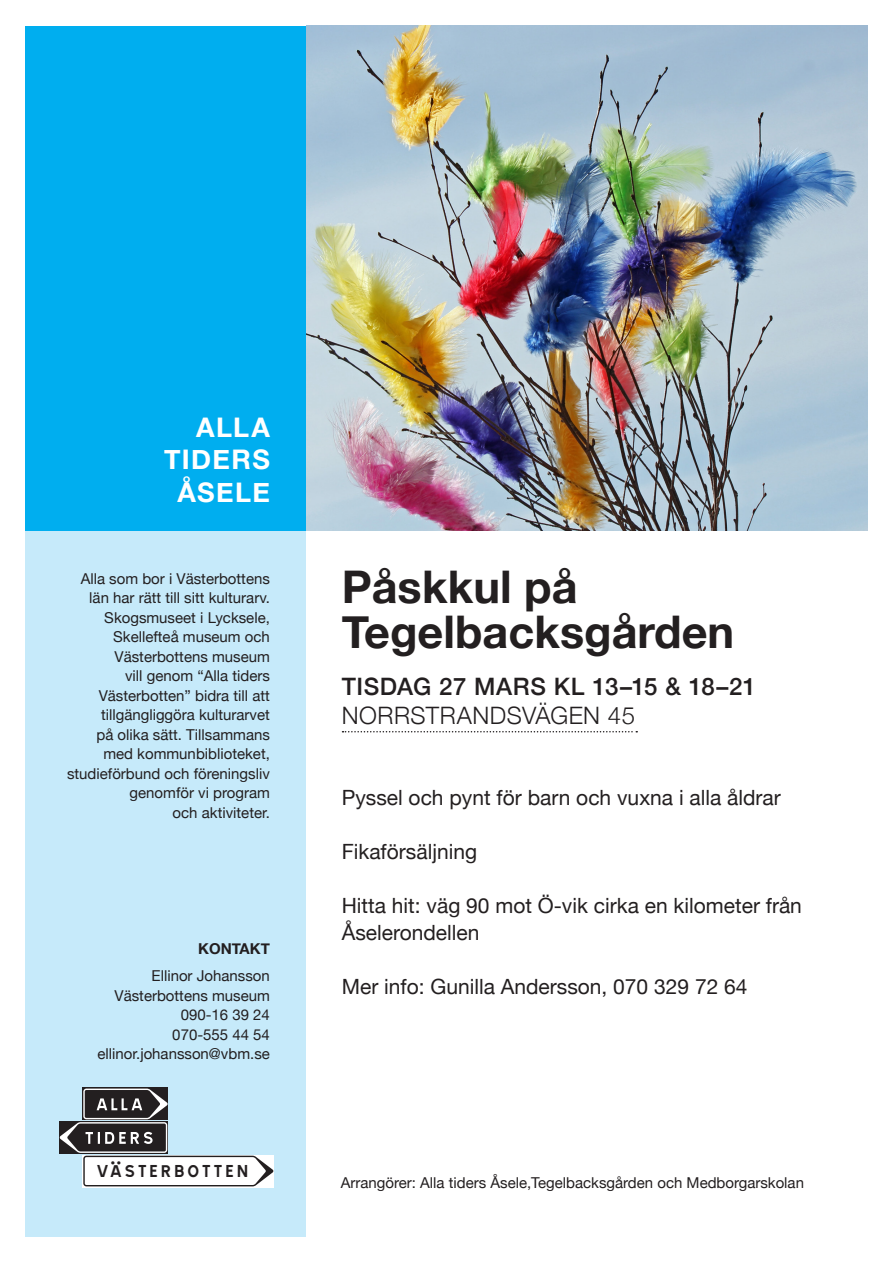
<style>
.page{position:relative;width:893px;height:1263px;background:#fff}
.page>*{position:absolute;margin:0;border:0;box-sizing:border-box;transform-origin:0 0}
.huvudrubrik{font:700 45px "Helvetica Neue";color:#231f20}
.t1{font:700 27px "Helvetica Neue";letter-spacing:.05em;color:#fff}
.t2{font:500 24px "Helvetica Neue";letter-spacing:.02em;color:#231f20}
.t3{font:300 24px "Helvetica Neue";letter-spacing:.02em;color:#231f20}
.bröd{font:21px/27px "Helvetica Neue";color:#231f20}
.vänsterspalt{font:15px/19.5px "Helvetica Neue";color:#231f20;text-align:right}
.t4{font:700 15px "Helvetica Neue";color:#231f20}
.t5{font:14.85px "TRATEXPOSVERSALPOSVERSAL";letter-spacing:.065em;color:#231f20}
</style>
<div class="page">
<div style="left:26px;top:530px;width:280px;height:707px;background:#c6eafa"></div>
<svg style="left:342px;top:731px;width:295px;height:1px"></svg>
<div style="left:26px;top:26px;width:280px;height:504px;background:#00aeef"></div>
<svg style="left:83px;top:1155px;width:191px;height:32px"></svg>
<svg style="left:60px;top:1088px;width:213px;height:98px"></svg>
<img style="left:306px;top:26px;width:561px;height:504px">
<p class="t1" style="left:196px;top:406px;width:75px">ALLA</p>
<p class="t1" style="left:164px;top:438px;width:107px">TIDERS</p>
<p class="t1" style="left:177px;top:471px;width:94px">ÅSELE</p>
<p class="vänsterspalt" style="left:81px;top:569px;width:191px">Alla som bor i Västerbottens</p>
<p class="vänsterspalt" style="left:67px;top:589px;width:204px">län har rätt till sitt kulturarv.<br>Skogsmuseet i Lycksele,<br>Skellefteå museum och<br>Västerbottens museum<br>vill genom “Alla tiders<br>Västerbotten” bidra till att tillgängliggöra kulturarvet<br>på olika sätt. Tillsammans med kommunbiblioteket, studieförbund och föreningsliv genomför vi program</p>
<p class="vänsterspalt" style="left:173px;top:803px;width:99px">och aktiviteter.</p>
<p class="t4" style="left:198px;top:937px;width:73px">KONTAKT</p>
<p class="vänsterspalt" style="left:152px;top:967px;width:120px">Ellinor Johansson</p>
<p class="vänsterspalt" style="left:115px;top:986px;width:157px">Västerbottens museum</p>
<p class="vänsterspalt" style="left:181px;top:1006px;width:91px">090-16 39 24</p>
<p class="vänsterspalt" style="left:172px;top:1025px;width:99px">070-555 44 54</p>
<p class="vänsterspalt" style="left:98px;top:1045px;width:174px">ellinor.johansson@vbm.se</p>
<p class="t5" style="left:96px;top:1161px;width:155px">VÄSTERBOTTEN</p>
<p class="huvudrubrik" style="left:342px;top:552px;width:237px">Påskkul på</p>
<p class="huvudrubrik" style="left:342px;top:597px;width:394px">Tegelbacksgården</p>
<p class="t2" style="left:342px;top:667px;width:416px">TISDAG 27 MARS KL 13–15 &amp; 18–21</p>
<p class="t3" style="left:342px;top:696px;width:295px">NORRSTRANDSVÄGEN 45</p>
<p class="bröd" style="left:342px;top:785px;width:441px">Pyssel och pynt för barn och vuxna i alla åldrar</p>
<p class="bröd" style="left:342px;top:839px;width:137px">Fikaförsäljning</p>
<p class="bröd" style="left:342px;top:893px;width:462px">Hitta hit: väg 90 mot Ö-vik cirka en kilometer från<br>Åselerondellen</p>
<p class="bröd" style="left:342px;top:974px;width:407px">Mer info: Gunilla Andersson, 070 329 72 64</p>
<p class="vänsterspalt" style="left:341px;top:1173px;width:465px">Arrangörer: Alla tiders Åsele,Tegelbacksgården och Medborgarskolan</p>
</div>
